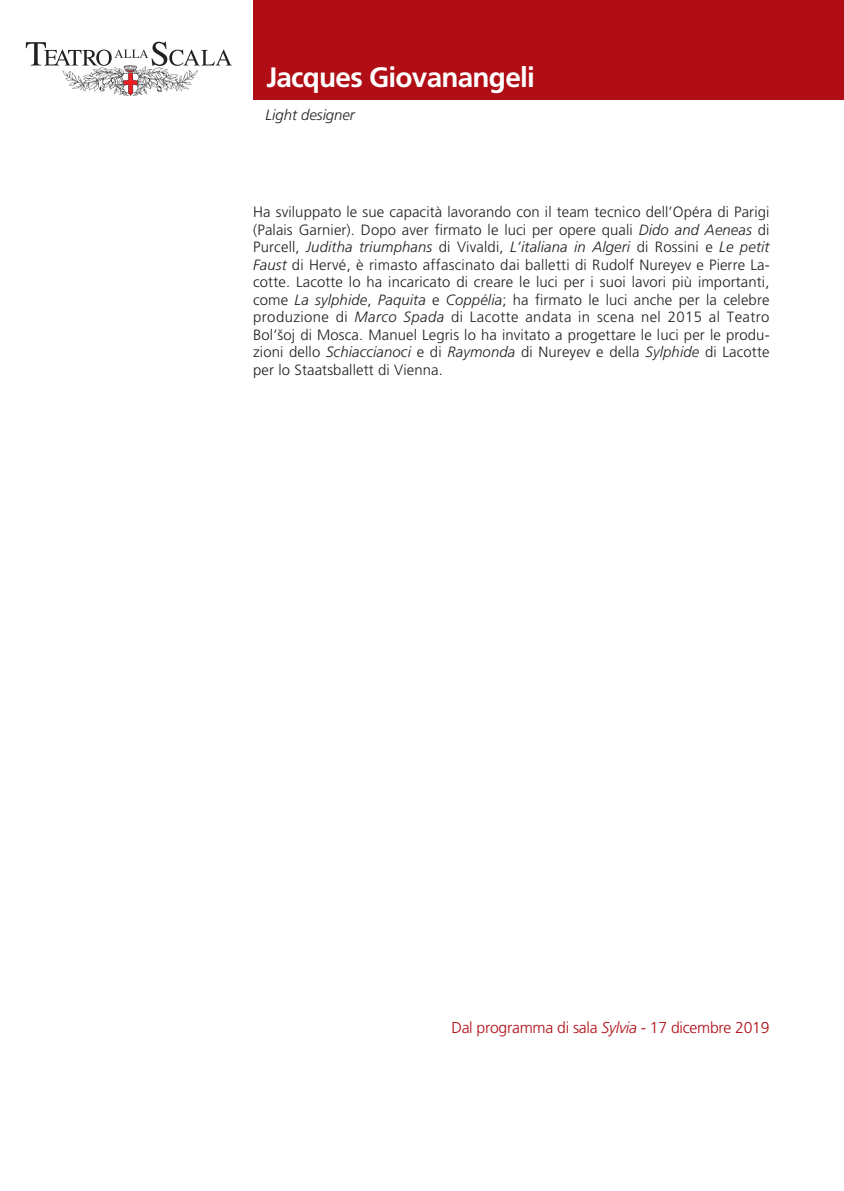
<style>
.page{position:relative;width:844px;height:1191px;background:#fff}
.page>*{position:absolute;margin:0;border:0;box-sizing:border-box;transform-origin:0 0}
.t1{font:700 28px "Frutiger LT Std";letter-spacing:-.03em;color:#fff}
.t2{font:300 15.75px "Frutiger LT Std";letter-spacing:-.015em;color:#b00d15}
.t3{font:300 14.88px/17.5px "Frutiger LT Std";letter-spacing:.01em;color:#231f20;text-align:justify}
.t4{font:italic 300 14.88px "Frutiger LT Std";color:#231f20}
.s1{font-style:italic}
</style>
<div class="page">
<div style="left:253px;top:0;width:590px;height:100px;background:#b00d15"></div>
<svg style="left:26px;top:42px;width:206px;height:24px"></svg>
<img style="left:62px;top:65px;width:136px;height:31px">
<h1 class="t1" style="left:266px;top:66px;width:270px">Jacques Giovanangeli</h1>
<p class="t4" style="left:265px;top:109px;width:91px">Light designer</p>
<p class="t3" style="left:253px;top:204px;width:518px">Ha sviluppato le sue capacità lavorando con il team tecnico dell’Opéra di Parigi (Palais Garnier). Dopo aver firmato le luci per opere quali <span class="s1">Dido and Aeneas</span> di Purcell, <span class="s1">Juditha triumphans</span> di Vivaldi, <span class="s1">L’italiana in Algeri</span> di Rossini e <span class="s1">Le petit Faust</span> di Hervé, è rimasto affascinato dai balletti di Rudolf Nureyev e Pierre La&shy;cotte. Lacotte lo ha incaricato di creare le luci per i suoi lavori più importanti, come <span class="s1">La sylphide</span>, <span class="s1">Paquita</span> e <span class="s1">Coppélia</span>; ha firmato le luci anche per la celebre produzione di <span class="s1">Marco Spada</span> di Lacotte andata in scena nel 2015 al Teatro Bol’šoj di Mosca. Manuel Legris lo ha invitato a progettare le luci per le produ&shy;zioni dello <span class="s1">Schiaccianoci</span> e di <span class="s1">Raymonda</span> di Nureyev e della <span class="s1">Sylphide</span> di Lacotte per lo Staatsballett di Vienna.</p>
<p class="t2" style="left:451px;top:1021px;width:319px">Dal programma di sala <span class="s1">Sylvia</span> - 17 dicembre 2019</p>
</div>
